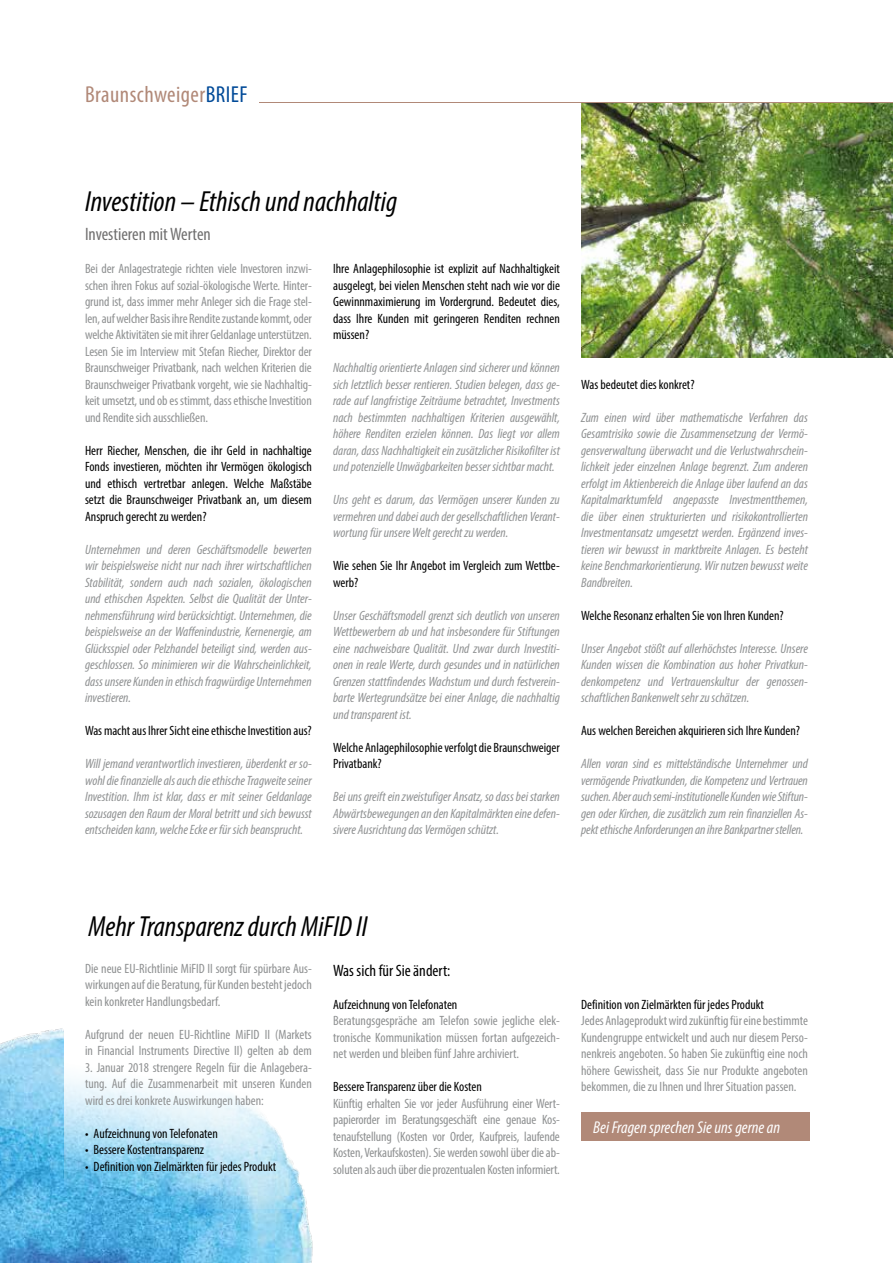
<style>
.page{position:relative;width:893px;height:1263px;background:#fff}
.page>*{position:absolute;margin:0;border:0;box-sizing:border-box;transform-origin:0 0}
.t1{font:italic condensed 29.25px "Myriad Pro";color:#000}
.t2{font:condensed 23.25px "Myriad Pro";letter-spacing:.02em;color:#b18978}
.t3{font:condensed 18px "Myriad Pro";color:#706f6f}
.t4{font:italic condensed 17.1px "Myriad Pro";color:#fff}
.t5{font:condensed 16.5px "Myriad Pro";color:#000}
.t6{font:italic condensed 13.5px/16.5px "Myriad Pro";color:#8f9192;text-align:justify}
.t7{font:condensed 13.5px/16.5px "Myriad Pro";color:#8f9192;text-align:justify}
.t8{font:condensed 13.5px/16.5px "Myriad Pro";color:#000;text-align:justify}
.s1{color:#004a98}
</style>
<div class="page">
<img style="left:581px;top:103px;width:312px;height:254px">
<img style="left:0;top:1028px;width:313px;height:235px">
<svg style="left:65px;top:1028px;width:248px;height:180px"></svg>
<div style="left:581px;top:1112px;width:228px;height:29px;background:#b18978"></div>
<hr style="left:259px;top:102px;width:634px;height:1px;background:#b18978">
<h2 class="t2" style="left:85px;top:81px;width:164px">Braunschweiger<span class="s1">BRIEF</span></h2>
<h1 class="t1" style="left:85px;top:184px;width:314px">Investition – Ethisch und nachhaltig</h1>
<h3 class="t3" style="left:85px;top:223px;width:127px">Investieren mit Werten</h3>
<p class="t7" style="left:85px;top:260px;width:228px">Bei der Anlagestrategie richten viele Investoren inzwi&shy;schen ihren Fokus auf sozial-ökologische Werte. Hinter&shy;grund ist, dass immer mehr Anleger sich die Frage stel&shy;len, auf welcher Basis ihre Rendite zustande kommt, oder welche Aktivitäten sie mit ihrer Geldanlage unterstützen.<br>Lesen Sie im Interview mit Stefan Riecher, Direktor der Braunschweiger Privatbank, nach welchen Kriterien die Braunschweiger Privatbank vorgeht, wie sie Nachhaltig&shy;keit umsetzt, und ob es stimmt, dass ethische Investition und Rendite sich ausschließen.</p>
<p class="t8" style="left:85px;top:442px;width:228px">Herr Riecher, Menschen, die ihr Geld in nachhaltige Fonds investieren, möchten ihr Vermögen ökologisch und ethisch vertretbar anlegen. Welche Maßstäbe setzt die Braunschweiger Privatbank an, um diesem Anspruch gerecht zu werden?</p>
<p class="t6" style="left:85px;top:541px;width:228px">Unternehmen und deren Geschäftsmodelle bewerten wir beispielsweise nicht nur nach ihrer wirtschaftlichen Stabilität, sondern auch nach sozialen, ökologischen und ethischen Aspekten. Selbst die Qualität der Unter&shy;nehmensführung wird berücksichtigt. Unternehmen, die beispielsweise an der Waffenindustrie, Kernenergie, am Glücksspiel oder Pelzhandel beteiligt sind, werden aus&shy;geschlossen. So minimieren wir die Wahrscheinlichkeit, dass unsere Kunden in ethisch fragwürdige Unternehmen investieren.</p>
<p class="t8" style="left:85px;top:722px;width:228px">Was macht aus Ihrer Sicht eine ethische Investition aus?</p>
<p class="t6" style="left:85px;top:755px;width:228px">Will jemand verantwortlich investieren, überdenkt er so&shy;wohl die finanzielle als auch die ethische Tragweite seiner Investition. Ihm ist klar, dass er mit seiner Geldanlage sozusagen den Raum der Moral betritt und sich bewusst entscheiden kann, welche Ecke er für sich beansprucht.</p>
<p class="t8" style="left:333px;top:260px;width:228px">Ihre Anlagephilosophie ist explizit auf Nachhaltigkeit ausgelegt, bei vielen Menschen steht nach wie vor die Gewinnmaximierung im Vordergrund. Bedeutet dies, dass Ihre Kunden mit geringeren Renditen rechnen müssen?</p>
<p class="t6" style="left:333px;top:359px;width:228px">Nachhaltig orientierte Anlagen sind sicherer und können sich letztlich besser rentieren. Studien belegen, dass ge&shy;rade auf langfristige Zeiträume betrachtet, Investments nach bestimmten nachhaltigen Kriterien ausgewählt, höhere Renditen erzielen können. Das liegt vor allem daran, dass Nachhaltigkeit ein zusätzlicher Risikofilter ist und potenzielle Unwägbarkeiten besser sichtbar macht.</p>
<p class="t6" style="left:333px;top:491px;width:228px">Uns geht es darum, das Vermögen unserer Kunden zu vermehren und dabei auch der gesellschaftlichen Verant&shy;wortung für unsere Welt gerecht zu werden.</p>
<p class="t8" style="left:333px;top:557px;width:228px">Wie sehen Sie Ihr Angebot im Vergleich zum Wettbe&shy;werb?</p>
<p class="t6" style="left:333px;top:607px;width:228px">Unser Geschäftsmodell grenzt sich deutlich von unseren Wettbewerbern ab und hat insbesondere für Stiftungen eine nachweisbare Qualität. Und zwar durch Investiti&shy;onen in reale Werte, durch gesundes und in natürlichen Grenzen stattfindendes Wachstum und durch festverein&shy;barte Wertegrundsätze bei einer Anlage, die nachhaltig und transparent ist.</p>
<p class="t8" style="left:333px;top:739px;width:228px">Welche Anlagephilosophie verfolgt die Braunschweiger<br>Privatbank?</p>
<p class="t6" style="left:333px;top:788px;width:228px">Bei uns greift ein zweistufiger Ansatz, so dass bei starken Abwärtsbewegungen an den Kapitalmärkten eine defen&shy;sivere Ausrichtung das Vermögen schützt.</p>
<p class="t8" style="left:581px;top:376px;width:115px">Was bedeutet dies konkret?</p>
<p class="t6" style="left:581px;top:409px;width:228px">Zum einen wird über mathematische Verfahren das Gesamtrisiko sowie die Zusammensetzung der Vermö&shy;gensverwaltung überwacht und die Verlustwahrschein&shy;lichkeit jeder einzelnen Anlage begrenzt. Zum anderen erfolgt im Aktienbereich die Anlage über laufend an das Kapitalmarktumfeld angepasste Investmentthemen, die über einen strukturierten und risikokontrollierten Investmentansatz umgesetzt werden. Ergänzend inves&shy;tieren wir bewusst in marktbreite Anlagen. Es besteht keine Benchmarkorientierung. Wir nutzen bewusst weite Bandbreiten.</p>
<p class="t8" style="left:581px;top:607px;width:204px">Welche Resonanz erhalten Sie von Ihren Kunden?</p>
<p class="t6" style="left:581px;top:640px;width:228px">Unser Angebot stößt auf allerhöchstes Interesse. Unsere Kunden wissen die Kombination aus hoher Privatkun&shy;denkompetenz und Vertrauenskultur der genossen&shy;schaftlichen Bankenwelt sehr zu schätzen.</p>
<p class="t8" style="left:581px;top:722px;width:220px">Aus welchen Bereichen akquirieren sich Ihre Kunden?</p>
<p class="t6" style="left:581px;top:755px;width:228px">Allen voran sind es mittelständische Unternehmer und vermögende Privatkunden, die Kompetenz und Vertrauen suchen. Aber auch semi-institutionelle Kunden wie Stiftun&shy;gen oder Kirchen, die zusätzlich zum rein finanziellen As&shy;pekt ethische Anforderungen an ihre Bankpartner stellen.</p>
<h1 class="t1" style="left:88px;top:908px;width:280px">Mehr Transparenz durch MiFID II</h1>
<p class="t7" style="left:85px;top:960px;width:228px">Die neue EU-Richtlinie MiFID II sorgt für spürbare Aus&shy;wirkungen auf die Beratung, für Kunden besteht jedoch kein konkreter Handlungsbedarf.</p>
<p class="t7" style="left:85px;top:1026px;width:228px">Aufgrund der neuen EU-Richtline MiFID II (Markets in Financial Instruments Directive II) gelten ab dem</p>
<p class="t7" style="left:85px;top:1059px;width:228px">3. Januar 2018 strengere Regeln für die Anlagebera&shy;tung. Auf die Zusammenarbeit mit unseren Kunden wird es drei konkrete Auswirkungen haben:</p>
<p class="t8" style="left:85px;top:1125px;width:134px">• Aufzeichnung von Telefonaten</p>
<p class="t8" style="left:85px;top:1141px;width:121px">• Bessere Kostentransparenz</p>
<p class="t8" style="left:85px;top:1158px;width:193px">• Definition von Zielmärkten für jedes Produkt</p>
<p class="t5" style="left:333px;top:960px;width:119px">Was sich für Sie ändert:</p>
<p class="t8" style="left:333px;top:996px;width:126px">Aufzeichnung von Telefonaten</p>
<p class="t7" style="left:333px;top:1012px;width:228px">Beratungsgespräche am Telefon sowie jegliche elek&shy;tronische Kommunikation müssen fortan aufgezeich&shy;net werden und bleiben fünf Jahre archiviert.</p>
<p class="t8" style="left:333px;top:1078px;width:150px">Bessere Transparenz über die Kosten</p>
<p class="t7" style="left:333px;top:1095px;width:228px">Künftig erhalten Sie vor jeder Ausführung einer Wert&shy;papierorder im Beratungsgeschäft eine genaue Kos&shy;tenaufstellung (Kosten vor Order, Kaufpreis, laufende Kosten, Verkaufskosten). Sie werden sowohl über die ab&shy;soluten als auch über die prozentualen Kosten informiert.</p>
<p class="t8" style="left:581px;top:996px;width:184px">Definition von Zielmärkten für jedes Produkt</p>
<p class="t7" style="left:581px;top:1012px;width:228px">Jedes Anlageprodukt wird zukünftig für eine bestimmte Kundengruppe entwickelt und auch nur diesem Perso&shy;nenkreis angeboten. So haben Sie zukünftig eine noch höhere Gewissheit, dass Sie nur Produkte angeboten bekommen, die zu Ihnen und Ihrer Situation passen.</p>
<p class="t4" style="left:593px;top:1116px;width:189px">Bei Fragen sprechen Sie uns gerne an</p>
</div>
